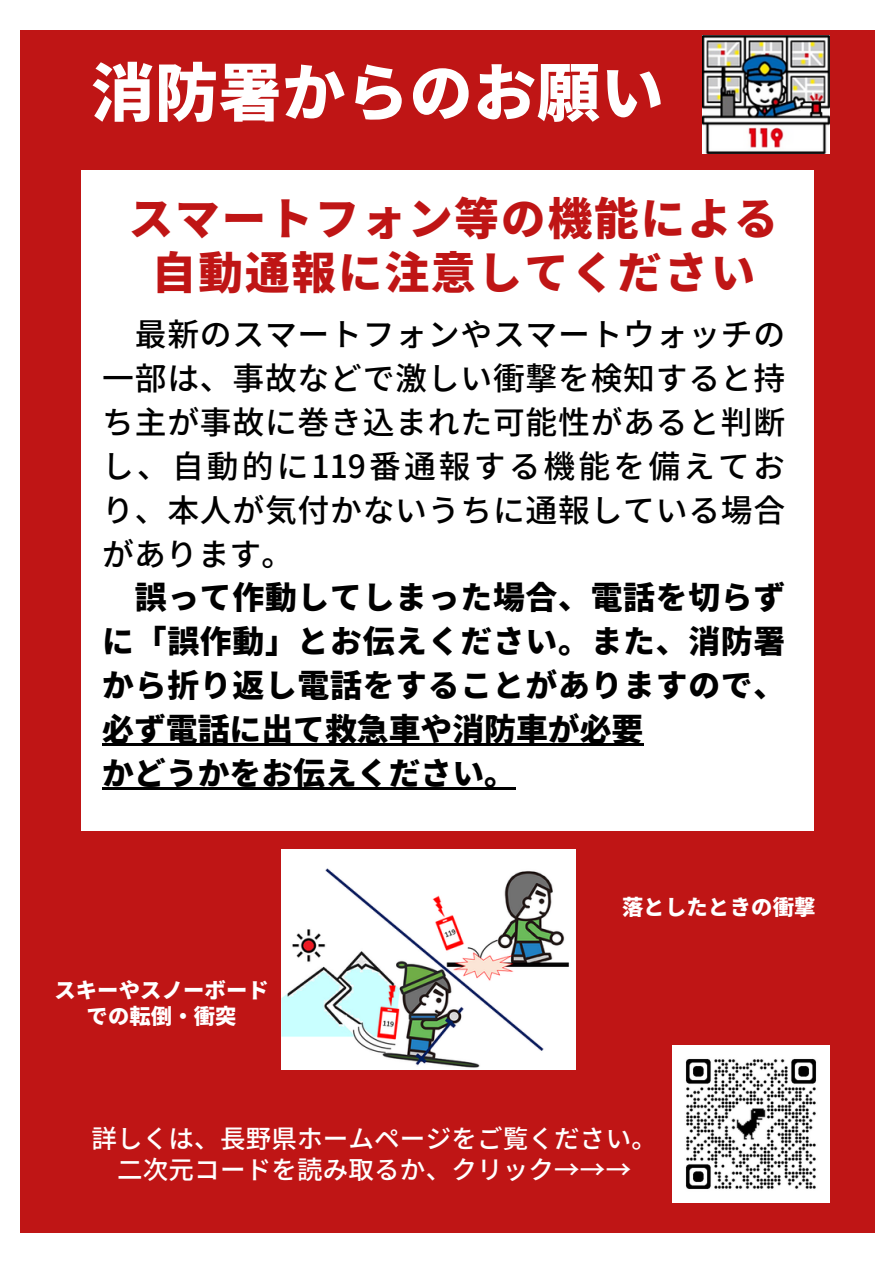
<style>
.page{position:relative;width:894px;height:1264px;background:#fff}
.page>*{position:absolute;margin:0;border:0;box-sizing:border-box;transform-origin:0 0}
.t1{font:900 63.15px "Noto Sans JP";letter-spacing:.005em;color:#fff}
.t2{font:900 44.55px/54px "Noto Sans JP";letter-spacing:.045em;color:#bf1515;text-align:center}
.t3{font:500 31.8px/44px "Noto Sans JP";letter-spacing:.025em;color:#000;text-align:justify}
.t4{font:900 31.8px/44px "Noto Sans JP";letter-spacing:.025em;color:#000}
.t5{font:500 25.5px/31.5px "Source Han Sans JP";letter-spacing:.005em;color:#fff;text-align:center}
.t6{font:900 21.3px/26px "Noto Sans JP";letter-spacing:.005em;color:#fff;text-align:center}
</style>
<div class="page">
<div style="left:20px;top:30px;width:854px;height:1203px;background:#bf1515"></div>
<div style="left:81px;top:170px;width:732px;height:660px;background:#fff"></div>
<img style="left:702px;top:36px;width:126px;height:118px">
<img style="left:282px;top:849px;width:294px;height:220px">
<img style="left:672px;top:1045px;width:157px;height:156px">
<hr style="left:102px;top:743px;width:541px;height:2px;background:#000">
<hr style="left:102px;top:787px;width:414px;height:2px;background:#000">
<h1 class="t1" style="left:91px;top:43px;width:574px">消防署からのお願い</h1>
<h2 class="t2" style="left:129px;top:189px;width:651px">スマートフォン等の機能による自動通報に注意してください</h2>
<p class="t3" style="left:102px;top:310px;width:684px;text-indent:33px">最新のスマートフォンやスマートウォッチの一部は、事故などで激しい衝撃を検知すると持ち主が事故に巻き込まれた可能性があると判断し、自動的に119番通報する機能を備えており、本人が気付かないうちに通報している場合があります。</p>
<p class="t4" style="left:102px;top:574px;width:684px;text-indent:33px">誤って作動してしまった場合、電話を切らずに「誤作動」とお伝えください。また、消防署から折り返し電話をすることがありますので、必ず電話に出て救急車や消防車が必要<br>かどうかをお伝えください。</p>
<p class="t6" style="left:54px;top:976px;width:216px">スキーやスノーボードでの転倒・衝突</p>
<p class="t6" style="left:622px;top:893px;width:195px">落としたときの衝撃</p>
<p class="t5" style="left:91px;top:1121px;width:566px">詳しくは、長野県ホームページをご覧ください。二次元コードを読み取るか、クリック→→→</p>
</div>
